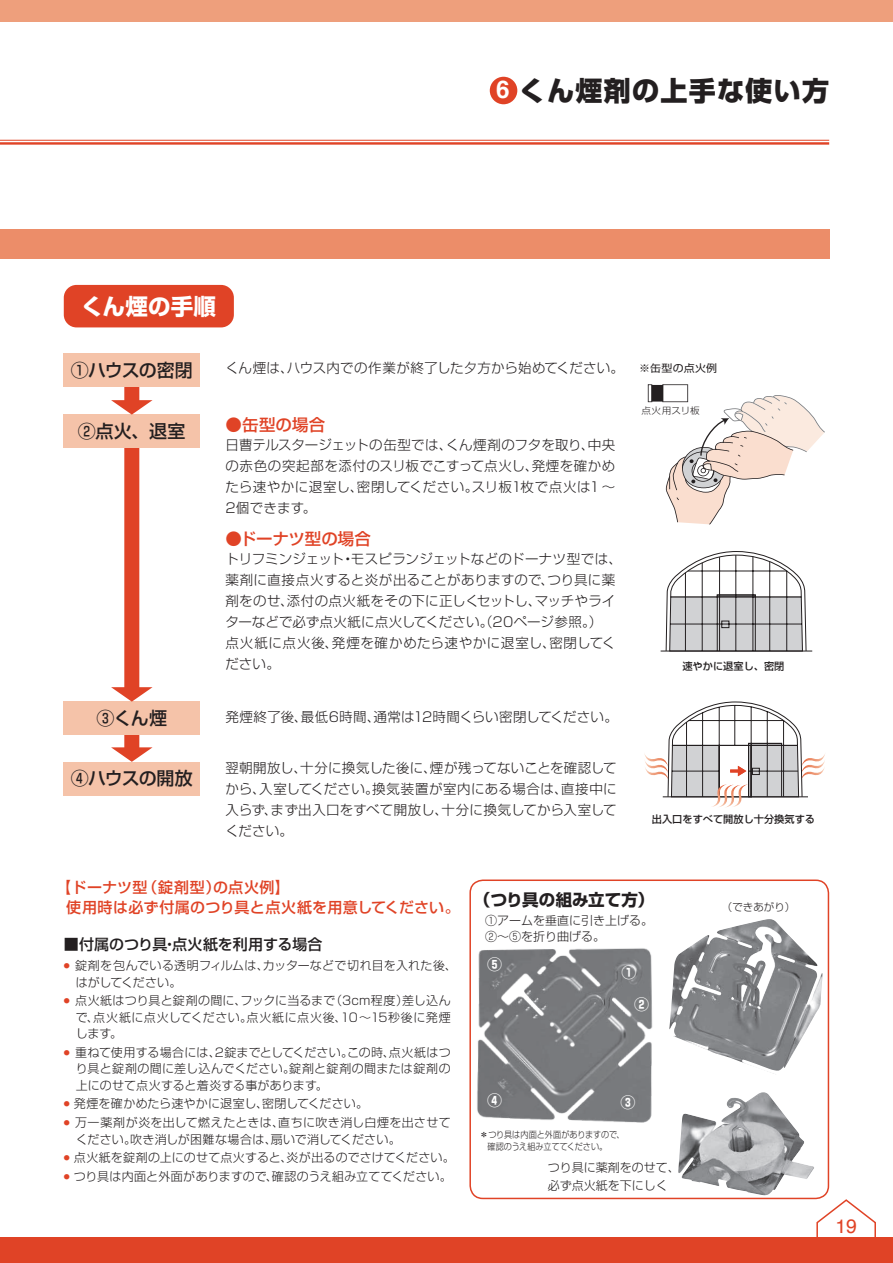
<style>
.page{position:relative;width:893px;height:1263px;background:#fff}
.page>*{position:absolute;margin:0;border:0;box-sizing:border-box;transform-origin:0 0}
.t1{font:800 27px "Shin Go Pro";letter-spacing:.05em;color:#231f20}
.t2{font:700 24.3px "Helvetica";color:#fff}
.t3{font:700 22.5px "Shin Go Pro";letter-spacing:.005em;color:#fff}
.t4{font:19.5px "Helvetica";color:#e04326}
.t5{font:500 18px "Shin Go Pro";letter-spacing:-.035em;color:#231f20}
.t6{font:500 16.5px "Shin Go Pro";color:#e04326}
.t7{font:700 16.5px "Shin Go Pro";letter-spacing:.005em;color:#231f20}
.t8{font:500 15px "Shin Go Pro";letter-spacing:.02em;color:#e04326}
.t9{font:500 15px "Shin Go Pro";color:#231f20}
.t10{font:700 15px "Shin Go Pro";color:#fff}
.t11{font:300 13.5px/21px "Shin Go Pro";letter-spacing:.015em;color:#231f20;text-align:justify}
.t12{font:300 13.5px/21px "Shin Go Pro";letter-spacing:.045em;color:#231f20}
.t13{font:300 12px/16.5px "Shin Go Pro";letter-spacing:.015em;color:#231f20}
.t14{font:300 10.5px "Shin Go Pro";color:#231f20}
.t15{font:10.35px "Shin Go Pro Regular 90 pv RKSJ H";letter-spacing:.02em;color:#231f20;scale:1.06 1}
.t16{font:10.2px "Shin Go Pro Medium 90 pv RKSJ H";color:#231f20}
.t17{font:300 9px "Shin Go Pro";color:#231f20}
.t18{font:300 9px "Shin Go Pro";color:#231f20;scale:.9 1}
.t19{font:9px "Shin Go Pro Light 90 pv RKSJ H";letter-spacing:.025em;color:#231f20;scale:1.06 1}
.s1{font-weight:500}
</style>
<div class="page">
<div style="left:0;top:0;width:893px;height:21px;background:#ee9f7c"></div>
<div style="left:0;top:1237px;width:893px;height:26px;background:#e04326"></div>
<svg style="left:815px;top:1198px;width:61px;height:39px"></svg>
<div style="left:124px;top:380px;width:15px;height:27px;background:#e04326"></div>
<div style="left:124px;top:718px;width:15px;height:36px;background:#e04326"></div>
<div style="left:124px;top:440px;width:15px;height:254px;background:#e04326"></div>
<hr style="left:0;top:140px;width:829px;height:1px;background:#e04326">
<hr style="left:0;top:142px;width:829px;height:3px;background:#e04326">
<div style="left:490px;top:77px;width:27px;height:27px;background:#e04326;border-radius:50%"></div>
<div style="left:0;top:230px;width:829px;height:29px;background:#ec8d69"></div>
<div style="left:64px;top:285px;width:170px;height:42px;background:#e04326;border-radius:13px"></div>
<div style="left:64px;top:353px;width:136px;height:34px;background:#f5c3a9"></div>
<div style="left:64px;top:415px;width:136px;height:33px;background:#f5c3a9"></div>
<div style="left:64px;top:702px;width:136px;height:33px;background:#f5c3a9"></div>
<div style="left:64px;top:762px;width:136px;height:33px;background:#f5c3a9"></div>
<div style="left:469px;top:879px;width:360px;height:320px;border:2px solid #e04326;border-radius:13px"></div>
<svg style="left:111px;top:400px;width:42px;height:15px"></svg>
<svg style="left:111px;top:747px;width:42px;height:15px"></svg>
<svg style="left:111px;top:687px;width:42px;height:15px"></svg>
<img style="left:477px;top:948px;width:176px;height:175px">
<img style="left:669px;top:919px;width:154px;height:155px">
<img style="left:678px;top:1092px;width:136px;height:103px">
<svg style="left:648px;top:384px;width:177px;height:141px"></svg>
<hr style="left:661px;top:651px;width:151px;height:1px;background:#231f20">
<svg style="left:665px;top:551px;width:142px;height:101px"></svg>
<svg style="left:644px;top:702px;width:181px;height:106px"></svg>
<p class="t2" style="left:496px;top:70px;width:15px">6</p>
<p class="t1" style="left:519px;top:69px;width:312px">くん煙剤の上手な使い方</p>
<p class="t3" style="left:81px;top:288px;width:136px">くん煙の手順</p>
<p class="t5" style="left:71px;top:355px;width:124px">①ハウスの密閉</p>
<p class="t11" style="left:225px;top:356px;width:400px">くん煙は、ハウス内での作業が終了した夕方から始めてください。</p>
<p class="t5" style="left:78px;top:417px;width:109px">②点火、退室</p>
<p class="t6" style="left:225px;top:411px;width:101px">●缶型の場合</p>
<p class="t11" style="left:225px;top:432px;width:391px">日曹テルスタージェットの缶型では、くん煙剤のフタを取り、中央の赤色の突起部を添付のスリ板でこすって点火し、発煙を確かめたら速やかに退室し、密閉してください。スリ板1枚で点火は1 ～2個できます。</p>
<p class="t6" style="left:225px;top:525px;width:147px">●ドーナツ型の場合</p>
<p class="t11" style="left:225px;top:546px;width:398px;text-align:left">トリフミンジェット<span class="s1">・</span>モスピランジェットなどのドーナツ型では、薬剤に直接点火すると炎が出ることがありますので、つり具に薬剤をのせ、添付の点火紙をその下に正しくセットし、マッチやライターなどで必ず点火紙に点火してください。（20ページ参照。）</p>
<p class="t12" style="left:225px;top:630px;width:391px">点火紙に点火後、発煙を確かめたら速やかに退室し、密閉してください。</p>
<p class="t5" style="left:97px;top:704px;width:72px">③くん煙</p>
<p class="t5" style="left:71px;top:764px;width:124px">④ハウスの開放</p>
<p class="t11" style="left:225px;top:705px;width:394px">発煙終了後、最低6時間、通常は12時間くらい密閉してください。</p>
<p class="t11" style="left:225px;top:756px;width:393px">翌朝開放し、十分に換気した後に、煙が残ってないことを確認してから、入室してください。換気装置が室内にある場合は、直接中に入らず、まず出入口をすべて開放し、十分に換気してから入室してください。</p>
<p class="t15" style="left:639px;top:359px;width:75px">※缶型の点火例</p>
<p class="t19" style="left:641px;top:403px;width:56px">点火用スリ板</p>
<p class="t16" style="left:682px;top:658px;width:103px">速やかに退室し、密閉</p>
<p class="t16" style="left:652px;top:811px;width:165px">出入口をすべて開放し十分換気する</p>
<p class="t8" style="left:56px;top:875px;width:235px">【ドーナツ型（錠剤型）の点火例】</p>
<p class="t8" style="left:66px;top:895px;width:395px">使用時は必ず付属のつり具と点火紙を用意してください。</p>
<p class="t7" style="left:474px;top:887px;width:181px">（つり具の組み立て方）</p>
<p class="t13" style="left:485px;top:910px;width:169px">①アームを垂直に引き上げる。</p>
<p class="t13" style="left:485px;top:927px;width:121px">②～⑤を折り曲げる。</p>
<p class="t9" style="left:64px;top:931px;width:260px">■付属のつり具・点火紙を利用する場合</p>
<p class="t13" style="left:76px;top:956px;width:383px;text-indent:-12px"><sup>●</sup> 錠剤を包んでいる透明フィルムは、カッターなどで切れ目を入れた後、はがしてください。</p>
<p class="t13" style="left:76px;top:991px;width:377px;text-align:justify;text-indent:-12px"><sup>●</sup> 点火紙はつり具と錠剤の間に、フックに当るまで（3cm程度）差し込んで、点火紙に点火してください。点火紙に点火後、10～15秒後に発煙します。</p>
<p class="t13" style="left:76px;top:1042px;width:377px;text-align:justify;text-indent:-12px"><sup>●</sup> 重ねて使用する場合には、2錠までとしてください。この時、点火紙はつり具と錠剤の間に差し込んでください。錠剤と錠剤の間または錠剤の上にのせて点火すると着炎する事があります。</p>
<p class="t13" style="left:64px;top:1094px;width:306px"><sup>●</sup> 発煙を確かめたら速やかに退室し、密閉してください。</p>
<p class="t13" style="left:76px;top:1113px;width:377px;text-indent:-12px"><sup>●</sup> 万一薬剤が炎を出して燃えたときは、直ちに吹き消し白煙を出させてください。吹き消しが困難な場合は、扇いで消してください。</p>
<p class="t13" style="left:64px;top:1148px;width:393px"><sup>●</sup> 点火紙を錠剤の上にのせて点火すると、炎が出るのでさけてください。</p>
<p class="t13" style="left:64px;top:1166px;width:390px"><sup>●</sup> つり具は内面と外面がありますので、確認のうえ組み立ててください。</p>
<p class="t10" style="left:487px;top:952px;width:16px">⑤</p>
<p class="t10" style="left:621px;top:960px;width:16px">①</p>
<p class="t10" style="left:634px;top:992px;width:16px">②</p>
<p class="t10" style="left:487px;top:1088px;width:16px">④</p>
<p class="t10" style="left:620px;top:1090px;width:16px">③</p>
<p class="t17" style="left:479px;top:1127px;width:147px">＊つり具は内面と外面がありますので、</p>
<p class="t18" style="left:479px;top:1139px;width:144px">　確認のうえ組み立ててください。</p>
<p class="t13" style="left:548px;top:1157px;width:133px">つり具に薬剤をのせて、</p>
<p class="t13" style="left:548px;top:1175px;width:121px">必ず点火紙を下にしく</p>
<p class="t14" style="left:722px;top:899px;width:75px">（できあがり）</p>
<h3 class="t4" style="left:835px;top:1211px;width:23px">19</h3>
</div>
